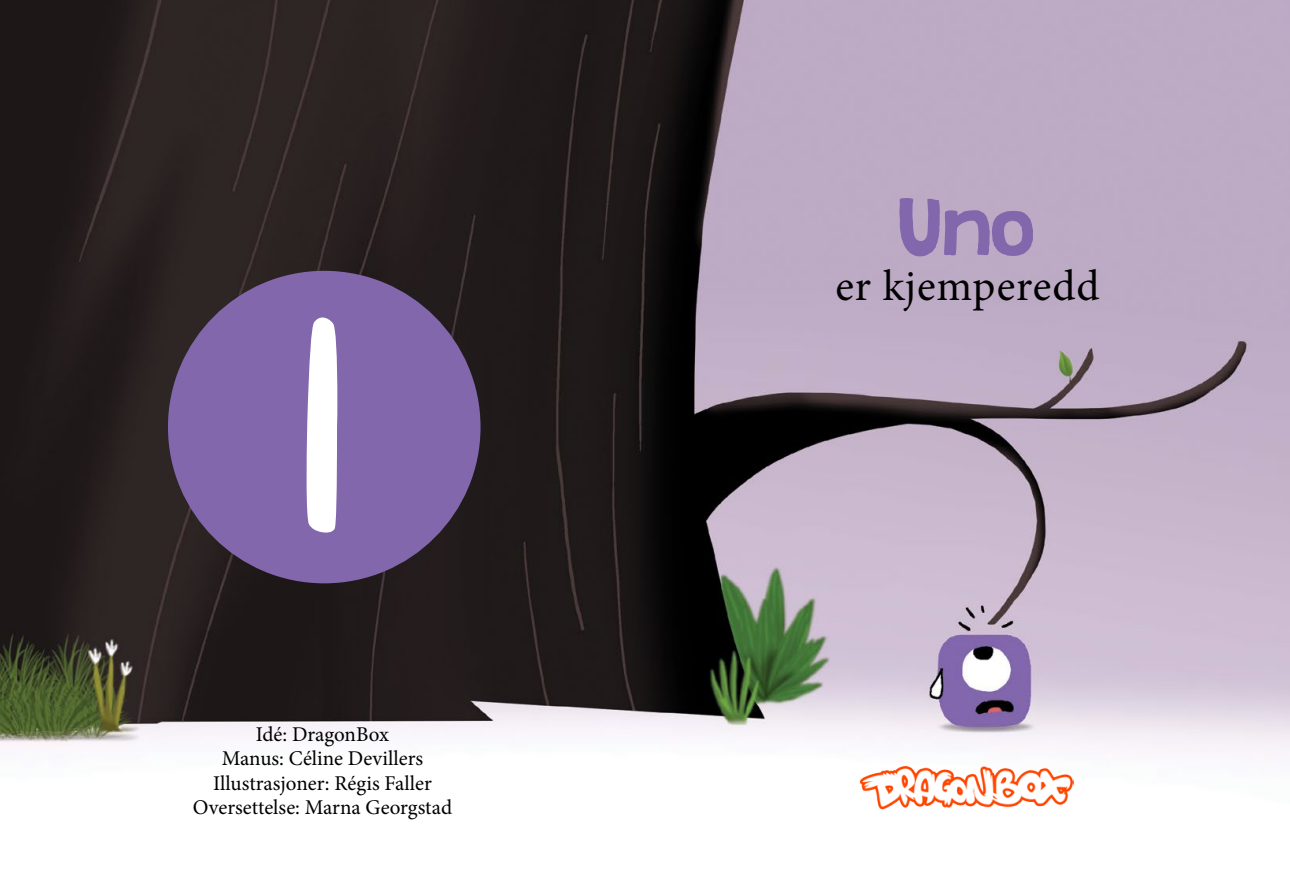
<style>
.page{position:relative;width:1290px;height:893px;background:#fff}
.page>*{position:absolute;margin:0;border:0;box-sizing:border-box;transform-origin:0 0}
.t1{font:350px "Numbers Norway";color:#fff}
.t2{font:70px "Granstander Clean";color:#8267ad}
.t3{font:43.75px "Minion Pro";letter-spacing:.02em;color:#000}
.t4{font:21px/24.5px "Minion Pro";color:#000;text-align:center}
</style>
<div class="page">
<img style="left:0;top:0;width:1290px;height:786px">
<img style="left:859px;top:766px;width:214px;height:44px">
<div style="left:168px;top:271px;width:312px;height:312px;background:#8267ad;border-radius:50%"></div>
<h1 class="t1" style="left:287px;top:251px;width:72px">1</h1>
<p class="t4" style="left:193px;top:722px;width:261px">Idé: DragonBox<br>Manus: Céline Devillers<br>Illustrasjoner: Régis Faller<br>Oversettelse: Marna Georgstad</p>
<h2 class="t2" style="left:897px;top:202px;width:142px">Uno</h2>
<h3 class="t3" style="left:835px;top:257px;width:265px">er kjemperedd</h3>
</div>
